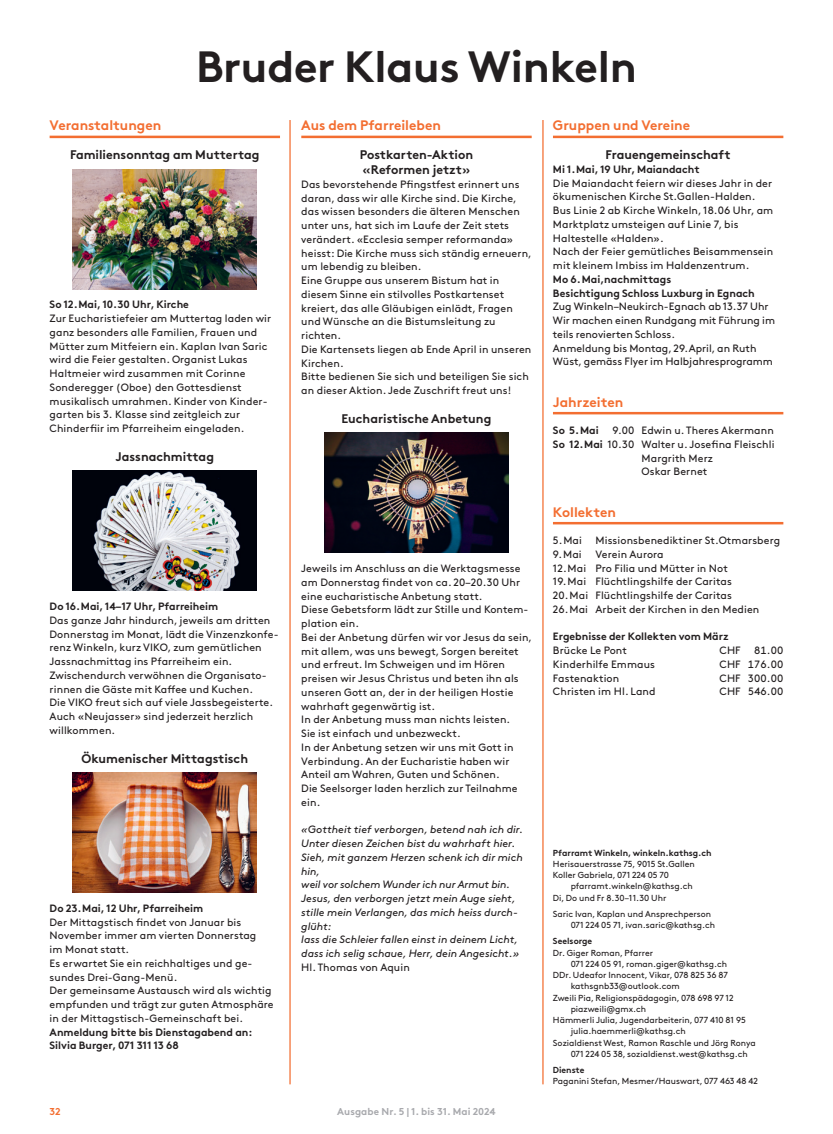
<style>
.page{position:relative;width:833px;height:1134px;background:#fff}
.page>*{position:absolute;margin:0;border:0;box-sizing:border-box;transform-origin:0 0}
.t1{font:700 43.75px "Brown Pro";letter-spacing:-.005em;color:#231f20}
.t2{font:700 13.75px "Brown Pro";color:#f36e31}
.t3{font:700 12.5px/15px "Brown Pro";color:#231f20}
.t4{font:10.62px/13.8px "Brown Pro";letter-spacing:.01em;color:#231f20}
.t5{font:italic 10.62px/13.8px "Brown Pro";letter-spacing:.005em;color:#231f20}
.t6{font:700 10.62px/13.8px "Brown Pro";color:#231f20}
.t7{font:700 10px "Brown Pro";letter-spacing:.01em;color:#a8a9ad}
.t8{font:700 10px "Brown Pro";color:#f36e31}
.t9{font:8.75px/11.2px "Brown Pro";color:#231f20}
.t10{font:700 8.75px "Brown Pro";color:#231f20}
.s1{font-weight:700}
</style>
<div class="page">
<hr style="left:542px;top:120px;width:1px;height:964px;background:#f36e31">
<hr style="left:289px;top:120px;width:2px;height:964px;background:#f36e31">
<hr style="left:301px;top:136px;width:230px;height:2px;background:#f36e31">
<img style="left:324px;top:433px;width:184px;height:120px">
<hr style="left:553px;top:136px;width:230px;height:2px;background:#f36e31">
<hr style="left:553px;top:412px;width:230px;height:2px;background:#f36e31">
<hr style="left:553px;top:522px;width:230px;height:2px;background:#f36e31">
<hr style="left:50px;top:136px;width:230px;height:2px;background:#f36e31">
<img style="left:73px;top:169px;width:184px;height:120px">
<img style="left:73px;top:471px;width:184px;height:120px">
<img style="left:73px;top:773px;width:184px;height:120px">
<h1 class="t1" style="left:196px;top:32px;width:442px">Bruder Klaus Winkeln</h1>
<p class="t2" style="left:50px;top:114px;width:113px">Veranstaltungen</p>
<p class="t3" style="left:70px;top:146px;width:191px">Familiensonntag am Muttertag</p>
<p class="t6" style="left:50px;top:297px;width:141px">So 12.Mai, 10.30 Uhr, Kirche</p>
<p class="t4" style="left:50px;top:311px;width:223px">Zur Eucharistiefeier am Muttertag laden wir ganz besonders alle Familien, Frauen und Mütter zum Mitfeiern ein. Kaplan Ivan Saric wird die Feier gestalten. Organist Lukas Haltmeier wird zusammen mit Corinne Sonderegger (Oboe) den Gottesdienst musikalisch umrahmen. Kinder von Kinder&shy;garten bis 3. Klasse sind zeitgleich zur Chinderfiir im Pfarreiheim eingeladen.</p>
<p class="t3" style="left:116px;top:448px;width:100px">Jassnachmittag</p>
<p class="t2" style="left:301px;top:114px;width:141px">Aus dem Pfarreileben</p>
<p class="t3" style="left:360px;top:146px;width:115px">Postkarten-Aktion «Reformen jetzt»</p>
<p class="t4" style="left:301px;top:176px;width:232px">Das bevorstehende Pfingstfest erinnert uns daran, dass wir alle Kirche sind. Die Kirche, das wissen besonders die älteren Menschen unter uns, hat sich im Laufe der Zeit stets verändert. «Ecclesia semper reformanda» heisst: Die Kirche muss sich ständig erneuern, um lebendig zu bleiben.<br>Eine Gruppe aus unserem Bistum hat in diesem Sinne ein stilvolles Postkartenset kreiert, das alle Gläubigen einlädt, Fragen und Wünsche an die Bistumsleitung zu richten.<br>Die Kartensets liegen ab Ende April in unseren Kirchen.<br>Bitte bedienen Sie sich und beteiligen Sie sich an dieser Aktion. Jede Zuschrift freut uns!</p>
<p class="t3" style="left:341px;top:410px;width:151px">Eucharistische Anbetung</p>
<p class="t6" style="left:50px;top:598px;width:170px">Do 16.Mai, 14–17 Uhr, Pfarreiheim</p>
<p class="t4" style="left:50px;top:612px;width:230px">Das ganze Jahr hindurch, jeweils am dritten Donnerstag im Monat, lädt die Vinzenzkonfe&shy;renz Winkeln, kurz VIKO, zum gemütlichen Jassnachmittag ins Pfarreiheim ein.<br>Zwischendurch verwöhnen die Organisato&shy;rinnen die Gäste mit Kaffee und Kuchen.<br>Die VIKO freut sich auf viele Jassbegeisterte.<br>Auch «Neujasser» sind jederzeit herzlich willkommen.</p>
<p class="t3" style="left:81px;top:749px;width:168px">Ökumenischer Mittagstisch</p>
<p class="t6" style="left:50px;top:900px;width:155px">Do 23.Mai, 12 Uhr, Pfarreiheim</p>
<p class="t4" style="left:50px;top:914px;width:225px">Der Mittagstisch findet von Januar bis November immer am vierten Donnerstag<br>im Monat statt.<br>Es erwartet Sie ein reichhaltiges und ge&shy;sundes Drei-Gang-Menü.<br>Der gemeinsame Austausch wird als wichtig empfunden und trägt zur guten Atmosphäre in der Mittagstisch-Gemeinschaft bei.</p>
<p class="t6" style="left:50px;top:1024px;width:204px">Anmeldung bitte bis Dienstagabend an:<br>Silvia Burger, 071 311 13 68</p>
<p class="t4" style="left:301px;top:561px;width:232px">Jeweils im Anschluss an die Werktagsmesse am Donnerstag findet von ca. 20–20.30 Uhr eine eucharistische Anbetung statt.<br>Diese Gebetsform lädt zur Stille und Kontem&shy;plation ein.<br>Bei der Anbetung dürfen wir vor Jesus da sein, mit allem, was uns bewegt, Sorgen bereitet und erfreut. Im Schweigen und im Hören preisen wir Jesus Christus und beten ihn als unseren Gott an, der in der heiligen Hostie wahrhaft gegenwärtig ist.<br>In der Anbetung muss man nichts leisten.<br>Sie ist einfach und unbezweckt.<br>In der Anbetung setzen wir uns mit Gott in Verbindung. An der Eucharistie haben wir Anteil am Wahren, Guten und Schönen.<br>Die Seelsorger laden herzlich zur Teilnahme ein.</p>
<p class="t5" style="left:301px;top:822px;width:223px">«Gottheit tief verborgen, betend nah ich dir.<br>Unter diesen Zeichen bist du wahrhaft hier.<br>Sieh, mit ganzem Herzen schenk ich dir mich hin,<br>weil vor solchem Wunder ich nur Armut bin.<br>Jesus, den verborgen jetzt mein Auge sieht, stille mein Verlangen, das mich heiss durch&shy;glüht:<br>lass die Schleier fallen einst in deinem Licht, dass ich selig schaue, Herr, dein Angesicht.»</p>
<p class="t4" style="left:301px;top:959px;width:110px">Hl. Thomas von Aquin</p>
<p class="t8" style="left:50px;top:1103px;width:13px">32</p>
<p class="t7" style="left:337px;top:1103px;width:160px">Ausgabe Nr. 5 | 1. bis 31. Mai 2024</p>
<p class="t2" style="left:553px;top:114px;width:139px">Gruppen und Vereine</p>
<p class="t3" style="left:605px;top:146px;width:127px">Frauengemeinschaft</p>
<p class="t6" style="left:553px;top:161px;width:148px">Mi 1.Mai, 19 Uhr, Maiandacht</p>
<p class="t4" style="left:553px;top:175px;width:222px">Die Maiandacht feiern wir dieses Jahr in der ökumenischen Kirche St.Gallen-Halden.<br>Bus Linie 2 ab Kirche Winkeln, 18.06 Uhr, am Marktplatz umsteigen auf Linie 7, bis Haltestelle «Halden».<br>Nach der Feier gemütliches Beisammensein mit kleinem Imbiss im Haldenzentrum.</p>
<p class="t6" style="left:553px;top:271px;width:203px">Mo 6.Mai,nachmittags<br>Besichtigung Schloss Luxburg in Egnach</p>
<p class="t4" style="left:553px;top:299px;width:224px">Zug Winkeln–Neukirch-Egnach ab 13.37 Uhr Wir machen einen Rundgang mit Führung im teils renovierten Schloss.<br>Anmeldung bis Montag, 29.April, an Ruth Wüst, gemäss Flyer im Halbjahresprogramm</p>
<p class="t2" style="left:553px;top:391px;width:72px">Jahrzeiten</p>
<p class="t6" style="left:553px;top:422px;width:47px">So 5.Mai</p>
<p class="t4" style="left:612px;top:423px;width:163px">9.00 Edwin u. Theres Akermann</p>
<p class="t4" style="left:553px;top:436px;width:223px"><span class="s1">So 12.Mai</span> 10.30 Walter u. Josefina Fleischli</p>
<p class="t4" style="left:641px;top:450px;width:73px">Margrith Merz</p>
<p class="t4" style="left:641px;top:464px;width:67px">Oskar Bernet</p>
<p class="t2" style="left:553px;top:501px;width:64px">Kollekten</p>
<p class="t4" style="left:553px;top:533px;width:30px">5.Mai</p>
<p class="t4" style="left:595px;top:533px;width:186px">Missionsbenediktiner St.Otmarsberg</p>
<p class="t4" style="left:553px;top:546px;width:30px">9.Mai</p>
<p class="t4" style="left:553px;top:546px;width:208px;text-indent:43px">Verein Aurora<br>12.Mai Pro Filia und Mütter in Not<br>19.Mai Flüchtlingshilfe der Caritas<br>20.Mai Flüchtlingshilfe der Caritas<br>26.Mai Arbeit der Kirchen in den Medien</p>
<p class="t6" style="left:553px;top:629px;width:177px">Ergebnisse der Kollekten vom März</p>
<p class="t4" style="left:553px;top:643px;width:75px">Brücke Le Pont</p>
<p class="t4" style="left:719px;top:643px;width:23px">CHF</p>
<p class="t4" style="left:754px;top:643px;width:31px">81.00</p>
<p class="t4" style="left:553px;top:656px;width:104px">Kinderhilfe Emmaus</p>
<p class="t4" style="left:719px;top:656px;width:65px">CHF 176.00</p>
<p class="t4" style="left:553px;top:670px;width:68px">Fastenaktion</p>
<p class="t4" style="left:719px;top:670px;width:65px">CHF 300.00</p>
<p class="t4" style="left:553px;top:684px;width:104px">Christen im Hl. Land</p>
<p class="t4" style="left:719px;top:684px;width:65px">CHF 546.00</p>
<p class="t10" style="left:553px;top:845px;width:160px">Pfarramt Winkeln, winkeln.kathsg.ch</p>
<p class="t9" style="left:553px;top:857px;width:143px">Herisauerstrasse 75, 9015 St.Gallen<br>Koller Gabriela, 071 224 05 70</p>
<p class="t9" style="left:553px;top:880px;width:141px;text-indent:18px">pfarramt.winkeln@kathsg.ch<br>Di, Do und Fr 8.30–11.30 Uhr</p>
<p class="t9" style="left:570px;top:907px;width:146px;text-indent:-18px">Saric Ivan, Kaplan und Ansprechperson<br>071 224 05 71, ivan.saric@kathsg.ch</p>
<p class="t10" style="left:553px;top:934px;width:41px">Seelsorge</p>
<p class="t9" style="left:553px;top:946px;width:102px">Dr. Giger Roman, Pfarrer</p>
<p class="t9" style="left:570px;top:957px;width:158px">071 224 05 91, roman.giger@kathsg.ch</p>
<p class="t9" style="left:553px;top:969px;width:177px">DDr. Udeafor Innocent, Vikar, 078 825 36 87</p>
<p class="t9" style="left:570px;top:980px;width:111px">kathsgnb33@outlook.com</p>
<p class="t9" style="left:553px;top:991px;width:182px">Zweili Pia, Religionspädagogin, 078 698 97 12</p>
<p class="t9" style="left:570px;top:1002px;width:77px">piazweili@gmx.ch</p>
<p class="t9" style="left:553px;top:1014px;width:194px">Hämmerli Julia, Jugendarbeiterin, 077 410 81 95</p>
<p class="t9" style="left:570px;top:1025px;width:117px">julia.haemmerli@kathsg.ch</p>
<p class="t9" style="left:553px;top:1036px;width:204px">Sozialdienst West, Ramon Raschle und Jörg Ronya</p>
<p class="t9" style="left:570px;top:1047px;width:179px">071 224 05 38, sozialdienst.west@kathsg.ch</p>
<p class="t10" style="left:553px;top:1063px;width:33px">Dienste</p>
<p class="t9" style="left:553px;top:1075px;width:206px">Paganini Stefan, Mesmer/Hauswart, 077 463 48 42</p>
</div>
